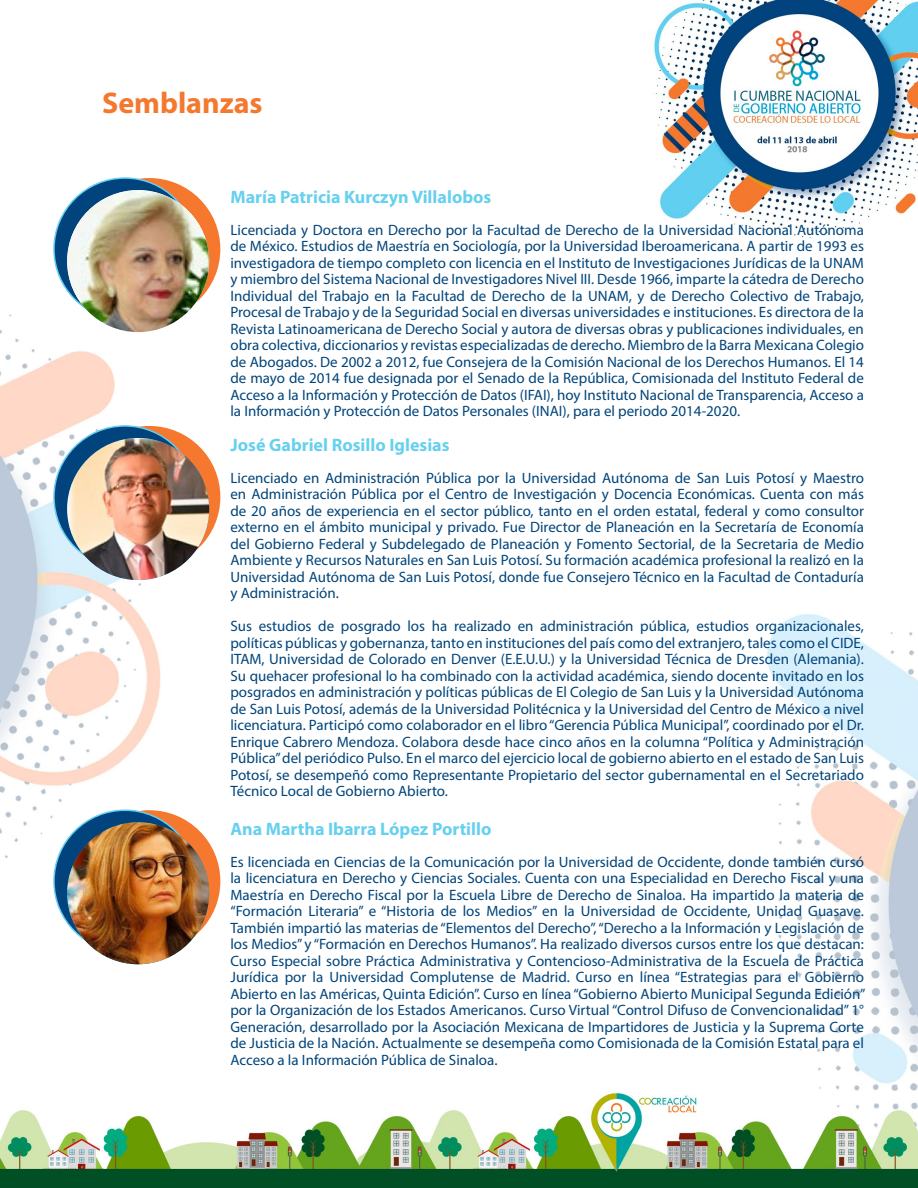
<style>
.page{position:relative;width:918px;height:1188px;background:#fff}
.page>*{position:absolute;margin:0;border:0;box-sizing:border-box;transform-origin:0 0}
.t1{font:700 30px "Myriad Pro";color:#f4782e}
.t2{font:700 18px "Myriad Pro";color:#67d0ef}
.t3{font:15px/16.5px "Myriad Pro";color:#00447a;text-align:justify}
</style>
<div class="page">
<img style="left:0;top:0;width:918px;height:1188px">
<div style="left:78px;top:810px;width:142px;height:142px;background:#f5782e;border-radius:50%"></div>
<div style="left:54px;top:810px;width:142px;height:142px;background:#00437d;border-radius:50%"></div>
<img style="left:67px;top:822px;width:142px;height:142px;border-radius:71px">
<div style="left:78px;top:426px;width:142px;height:142px;background:#f5782e;border-radius:50%"></div>
<div style="left:54px;top:426px;width:142px;height:142px;background:#00437d;border-radius:50%"></div>
<img style="left:67px;top:438px;width:142px;height:142px;border-radius:71px">
<div style="left:78px;top:178px;width:142px;height:142px;background:#f5782e;border-radius:50%"></div>
<div style="left:54px;top:178px;width:142px;height:142px;background:#00437d;border-radius:50%"></div>
<img style="left:67px;top:190px;width:142px;height:142px;border-radius:71px">
<h1 class="t1" style="left:102px;top:83px;width:162px">Semblanzas</h1>
<p class="t2" style="left:230px;top:185px;width:262px">María Patricia Kurczyn Villalobos</p>
<p class="t3" style="left:230px;top:221px;width:635px">Licenciada y Doctora en Derecho por la Facultad de Derecho de la Universidad Nacional Autónoma de México. Estudios de Maestría en Sociología, por la Universidad Iberoamericana. A partir de 1993 es investigadora de tiempo completo con licencia en el Instituto de Investigaciones Jurídicas de la UNAM y miembro del Sistema Nacional de Investigadores Nivel III. Desde 1966, imparte la cátedra de Derecho Individual del Trabajo en la Facultad de Derecho de la UNAM, y de Derecho Colectivo de Trabajo, Procesal de Trabajo y de la Seguridad Social en diversas universidades e instituciones. Es directora de la Revista Latinoamericana de Derecho Social y autora de diversas obras y publicaciones individuales, en obra colectiva, diccionarios y revistas especializadas de derecho. Miembro de la Barra Mexicana Colegio de Abogados. De 2002 a 2012, fue Consejera de la Comisión Nacional de los Derechos Humanos. El 14 de mayo de 2014 fue designada por el Senado de la República, Comisionada del Instituto Federal de Acceso a la Información y Protección de Datos (IFAI), hoy Instituto Nacional de Transparencia, Acceso a la Información y Protección de Datos Personales (INAI), para el periodo 2014-2020.</p>
<p class="t2" style="left:230px;top:433px;width:221px">José Gabriel Rosillo Iglesias</p>
<p class="t3" style="left:230px;top:469px;width:635px">Licenciado en Administración Pública por la Universidad Autónoma de San Luis Potosí y Maestro en Administración Pública por el Centro de Investigación y Docencia Económicas. Cuenta con más de 20 años de experiencia en el sector público, tanto en el orden estatal, federal y como consultor externo en el ámbito municipal y privado. Fue Director de Planeación en la Secretaría de Economía del Gobierno Federal y Subdelegado de Planeación y Fomento Sectorial, de la Secretaria de Medio Ambiente y Recursos Naturales en San Luis Potosí. Su formación académica profesional la realizó en la Universidad Autónoma de San Luis Potosí, donde fue Consejero Técnico en la Facultad de Contaduría y Administración.</p>
<p class="t3" style="left:230px;top:617px;width:635px">Sus estudios de posgrado los ha realizado en administración pública, estudios organizacionales, políticas públicas y gobernanza, tanto en instituciones del país como del extranjero, tales como el CIDE, ITAM, Universidad de Colorado en Denver (E.E.U.U.) y la Universidad Técnica de Dresden (Alemania).<br>Su quehacer profesional lo ha combinado con la actividad académica, siendo docente invitado en los posgrados en administración y políticas públicas de El Colegio de San Luis y la Universidad Autónoma de San Luis Potosí, además de la Universidad Politécnica y la Universidad del Centro de México a nivel licenciatura. Participó como colaborador en el libro “Gerencia Pública Municipal”, coordinado por el Dr.<br>Enrique Cabrero Mendoza. Colabora desde hace cinco años en la columna “Política y Administración Pública” del periódico Pulso. En el marco del ejercicio local de gobierno abierto en el estado de San Luis Potosí, se desempeñó como Representante Propietario del sector gubernamental en el Secretariado Técnico Local de Gobierno Abierto.</p>
<p class="t2" style="left:230px;top:817px;width:263px">Ana Martha Ibarra López Portillo</p>
<p class="t3" style="left:230px;top:853px;width:636px">Es licenciada en Ciencias de la Comunicación por la Universidad de Occidente, donde también cursó la licenciatura en Derecho y Ciencias Sociales. Cuenta con una Especialidad en Derecho Fiscal y una Maestría en Derecho Fiscal por la Escuela Libre de Derecho de Sinaloa. Ha impartido la materia de “Formación Literaria” e “Historia de los Medios” en la Universidad de Occidente, Unidad Guasave.<br>También impartió las materias de “Elementos del Derecho”, “Derecho a la Información y Legislación de los Medios” y “Formación en Derechos Humanos”. Ha realizado diversos cursos entre los que destacan:<br>Curso Especial sobre Práctica Administrativa y Contencioso-Administrativa de la Escuela de Práctica Jurídica por la Universidad Complutense de Madrid. Curso en línea “Estrategias para el Gobierno Abierto en las Américas, Quinta Edición”. Curso en línea “Gobierno Abierto Municipal Segunda Edición” por la Organización de los Estados Americanos. Curso Virtual “Control Difuso de Convencionalidad” 1° Generación, desarrollado por la Asociación Mexicana de Impartidores de Justicia y la Suprema Corte de Justicia de la Nación. Actualmente se desempeña como Comisionada de la Comisión Estatal para el Acceso a la Información Pública de Sinaloa.</p>
</div>
